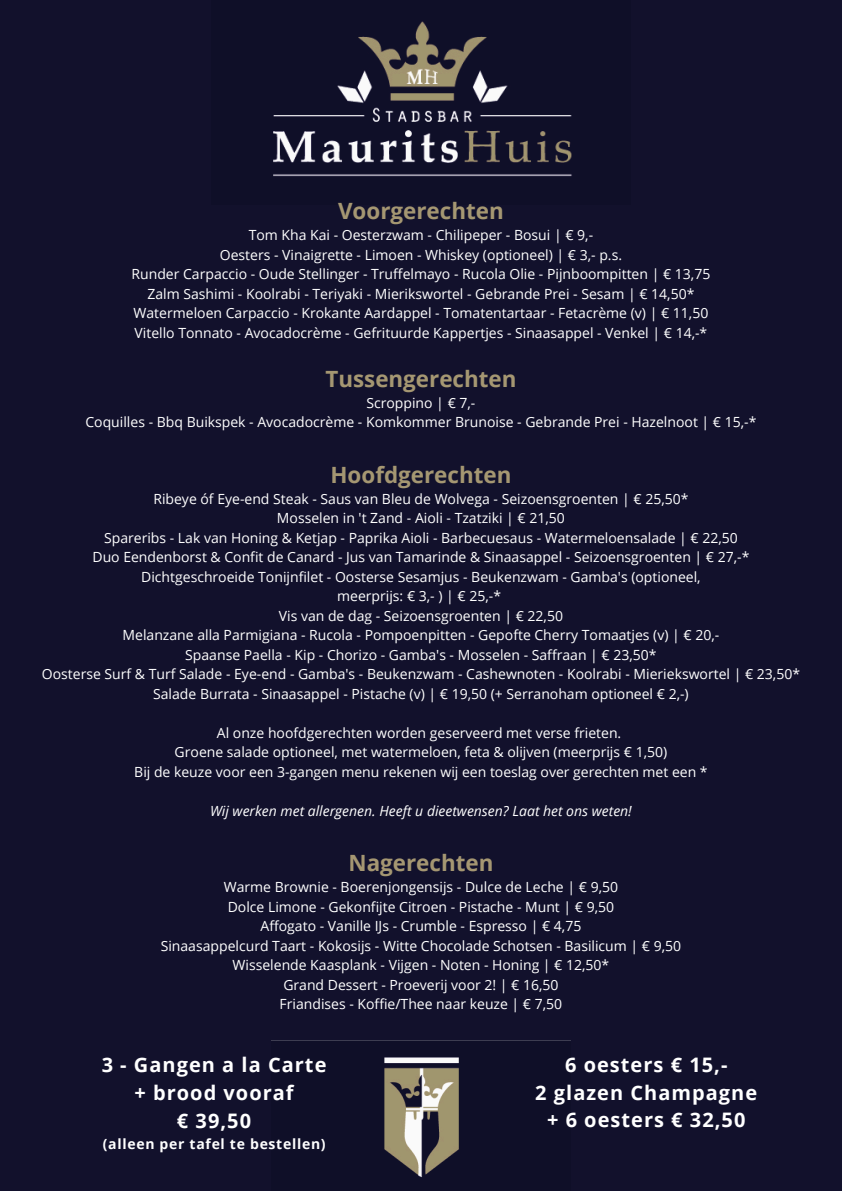
<style>
.page{position:relative;width:842px;height:1191px;background:#fff}
.page>*{position:absolute;margin:0;border:0;box-sizing:border-box;transform-origin:0 0}
.t1{font:700 22.4px "Open Sans";color:#a59772}
.t2{font:700 20px/27.8px "Open Sans";letter-spacing:.05em;color:#fff;text-align:center}
.t3{font:14px "Open Sans";color:#fff}
.t4{font:italic 14px "Open Sans";color:#fff}
.t5{font:700 14px "Open Sans";letter-spacing:.05em;color:#fff}
</style>
<div class="page">
<div style="left:0;top:0;width:842px;height:1190px;background:#12112c"></div>
<img style="left:273px;top:21px;width:299px;height:156px">
<img style="left:271px;top:1040px;width:300px;height:137px">
<p class="t1" style="left:338px;top:195px;width:167px">Voorgerechten</p>
<p class="t3" style="left:249px;top:225px;width:346px">Tom Kha Kai - Oesterzwam - Chilipeper - Bosui | € 9,-</p>
<p class="t3" style="left:220px;top:245px;width:404px">Oesters - Vinaigrette - Limoen - Whiskey (optioneel) | € 3,- p.s.</p>
<p class="t3" style="left:132px;top:264px;width:580px">Runder Carpaccio - Oude Stellinger - Truffelmayo - Rucola Olie - Pijnboompitten | € 13,75</p>
<p class="t3" style="left:148px;top:284px;width:548px">Zalm Sashimi - Koolrabi - Teriyaki - Mierikswortel - Gebrande Prei - Sesam | € 14,50*</p>
<p class="t3" style="left:134px;top:303px;width:576px">Watermeloen Carpaccio - Krokante Aardappel - Tomatentartaar - Fetacrème (v) | € 11,50</p>
<p class="t3" style="left:135px;top:323px;width:574px">Vitello Tonnato - Avocadocrème - Gefrituurde Kappertjes - Sinaasappel - Venkel | € 14,-*</p>
<p class="t1" style="left:325px;top:362px;width:193px">Tussengerechten</p>
<p class="t3" style="left:366px;top:392px;width:111px">Scroppino | € 7,-</p>
<p class="t3" style="left:85px;top:412px;width:672px">Coquilles - Bbq Buikspek - Avocadocrème - Komkommer Brunoise - Gebrande Prei - Hazelnoot | € 15,-*</p>
<p class="t1" style="left:330px;top:458px;width:182px">Hoofdgerechten</p>
<p class="t3" style="left:153px;top:488px;width:537px">Ribeye óf Eye-end Steak - Saus van Bleu de Wolvega - Seizoensgroenten | € 25,50*</p>
<p class="t3" style="left:277px;top:508px;width:289px">Mosselen in 't Zand - Aioli - Tzatziki | € 21,50</p>
<p class="t3" style="left:104px;top:527px;width:635px">Spareribs - Lak van Honing &amp; Ketjap - Paprika Aioli - Barbecuesaus - Watermeloensalade | € 22,50</p>
<p class="t3" style="left:92px;top:547px;width:658px">Duo Eendenborst &amp; Confit de Canard - Jus van Tamarinde &amp; Sinaasappel - Seizoensgroenten | € 27,-*</p>
<p class="t3" style="left:141px;top:566px;width:561px">Dichtgeschroeide Tonijnfilet - Oosterse Sesamjus - Beukenzwam - Gamba's (optioneel,</p>
<p class="t3" style="left:337px;top:586px;width:165px">meerprijs: € 3,- ) | € 25,-*</p>
<p class="t3" style="left:279px;top:605px;width:286px">Vis van de dag - Seizoensgroenten | € 22,50</p>
<p class="t3" style="left:123px;top:625px;width:598px">Melanzane alla Parmigiana - Rucola - Pompoenpitten - Gepofte Cherry Tomaatjes (v) | € 20,-</p>
<p class="t3" style="left:185px;top:644px;width:473px">Spaanse Paella - Kip - Chorizo - Gamba's - Mosselen - Saffraan | € 23,50*</p>
<p class="t3" style="left:42px;top:664px;width:760px">Oosterse Surf &amp; Turf Salade - Eye-end - Gamba's - Beukenzwam - Cashewnoten - Koolrabi - Mieriekswortel | € 23,50*</p>
<p class="t3" style="left:153px;top:683px;width:537px">Salade Burrata - Sinaasappel - Pistache (v) | € 19,50 (+ Serranoham optioneel € 2,-)</p>
<p class="t3" style="left:217px;top:722px;width:406px">Al onze hoofdgerechten worden geserveerd met verse frieten.</p>
<p class="t3" style="left:175px;top:742px;width:494px">Groene salade optioneel, met watermeloen, feta &amp; olijven (meerprijs € 1,50)</p>
<p class="t3" style="left:134px;top:761px;width:575px">Bij de keuze voor een 3-gangen menu rekenen wij een toeslag over gerechten met een *</p>
<p class="t4" style="left:210px;top:800px;width:423px">Wij werken met allergenen. Heeft u dieetwensen? Laat het ons weten!</p>
<p class="t1" style="left:348px;top:847px;width:146px">Nagerechten</p>
<p class="t3" style="left:224px;top:877px;width:396px">Warme Brownie - Boerenjongensijs - Dulce de Leche | € 9,50</p>
<p class="t3" style="left:228px;top:896px;width:388px">Dolce Limone - Gekonfijte Citroen - Pistache - Munt | € 9,50</p>
<p class="t3" style="left:261px;top:916px;width:322px">Affogato - Vanille IJs - Crumble - Espresso | € 4,75</p>
<p class="t3" style="left:161px;top:935px;width:522px">Sinaasappelcurd Taart - Kokosijs - Witte Chocolade Schotsen - Basilicum | € 9,50</p>
<p class="t3" style="left:233px;top:955px;width:378px">Wisselende Kaasplank - Vijgen - Noten - Honing | € 12,50*</p>
<p class="t3" style="left:283px;top:974px;width:277px">Grand Dessert - Proeverij voor 2! | € 16,50</p>
<h2 class="t3" style="left:280px;top:994px;width:284px">Friandises - Koffie/Thee naar keuze | € 7,50</h2>
<h1 class="t2" style="left:102px;top:1050px;width:226px">3 - Gangen a la Carte + brood vooraf<br>€ 39,50</h1>
<h1 class="t5" style="left:103px;top:1133px;width:224px">(alleen per tafel te bestellen)</h1>
<p class="t2" style="left:535px;top:1049px;width:223px">6 oesters € 15,-<br>2 glazen Champagne + 6 oesters € 32,50</p>
</div>
